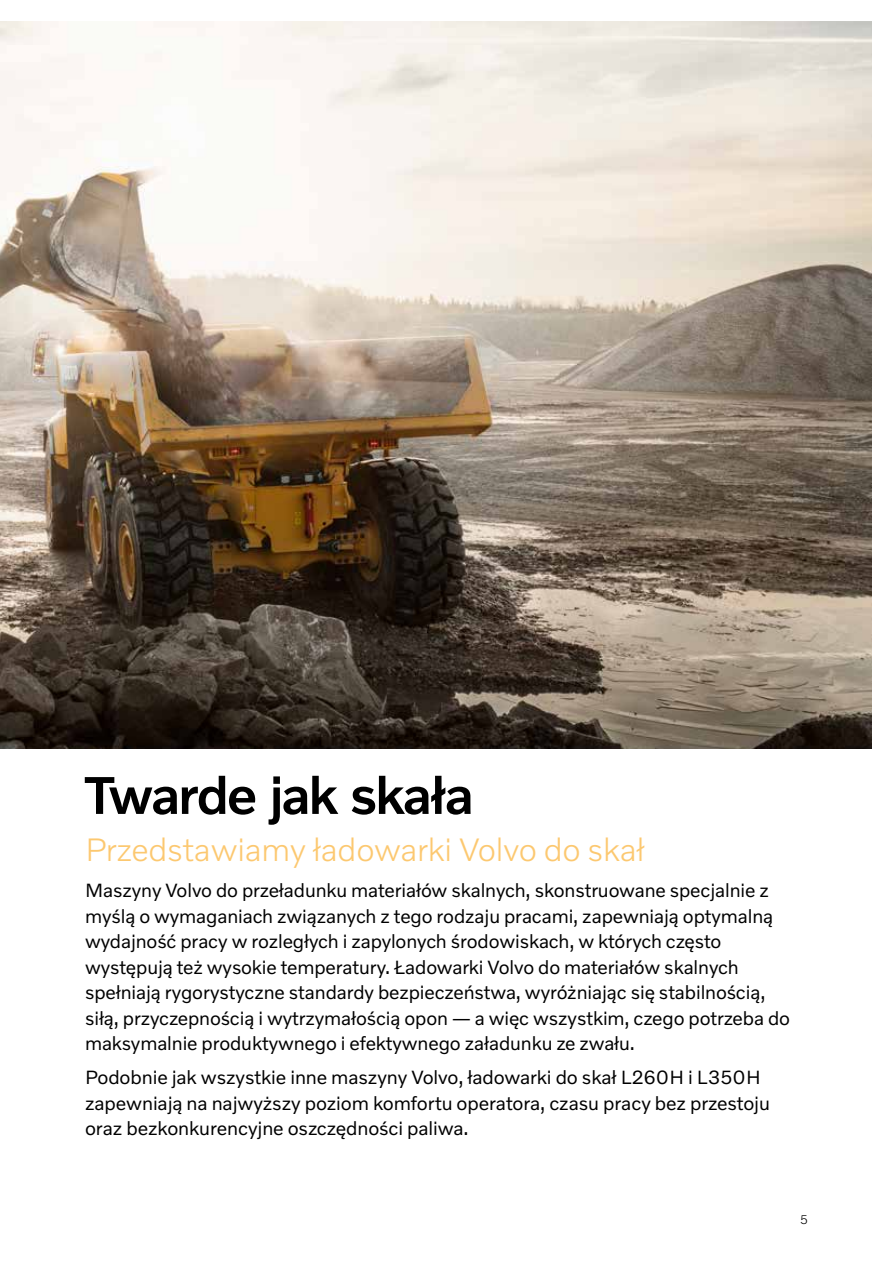
<style>
.page{position:relative;width:893px;height:1263px;background:#fff}
.page>*{position:absolute;margin:0;border:0;box-sizing:border-box;transform-origin:0 0}
.t1{font:500 54px "Volvo Novum";letter-spacing:-.04em;color:#000}
.t2{font:300 33px "Volvo Novum";letter-spacing:-.005em;color:#fcc870}
.t3{font:19.5px/25.5px "Volvo Novum";letter-spacing:-.005em;color:#000}
.t4{font:300 12.75px "Volvo Novum";color:#000}
</style>
<div class="page">
<img style="left:0;top:21px;width:872px;height:727px">
<h1 class="t1" style="left:85px;top:761px;width:390px">Twarde jak skała</h1>
<h2 class="t2" style="left:85px;top:828px;width:561px">Przedstawiamy ładowarki Volvo do skał</h2>
<p class="t3" style="left:85px;top:877px;width:706px">Maszyny Volvo do przeładunku materiałów skalnych, skonstruowane specjalnie z myślą o wymaganiach związanych z tego rodzaju pracami, zapewniają optymalną wydajność pracy w rozległych i zapylonych środowiskach, w których często występują też wysokie temperatury. Ładowarki Volvo do materiałów skalnych spełniają rygorystyczne standardy bezpieczeństwa, wyróżniając się stabilnością, siłą, przyczepnością i wytrzymałością opon — a więc wszystkim, czego potrzeba do maksymalnie produktywnego i efektywnego załadunku ze zwału.</p>
<p class="t3" style="left:85px;top:1064px;width:686px">Podobnie jak wszystkie inne maszyny Volvo, ładowarki do skał L260H i L350H zapewniają na najwyższy poziom komfortu operatora, czasu pracy bez przestoju oraz bezkonkurencyjne oszczędności paliwa.</p>
<p class="t4" style="left:800px;top:1211px;width:9px">5</p>
</div>
